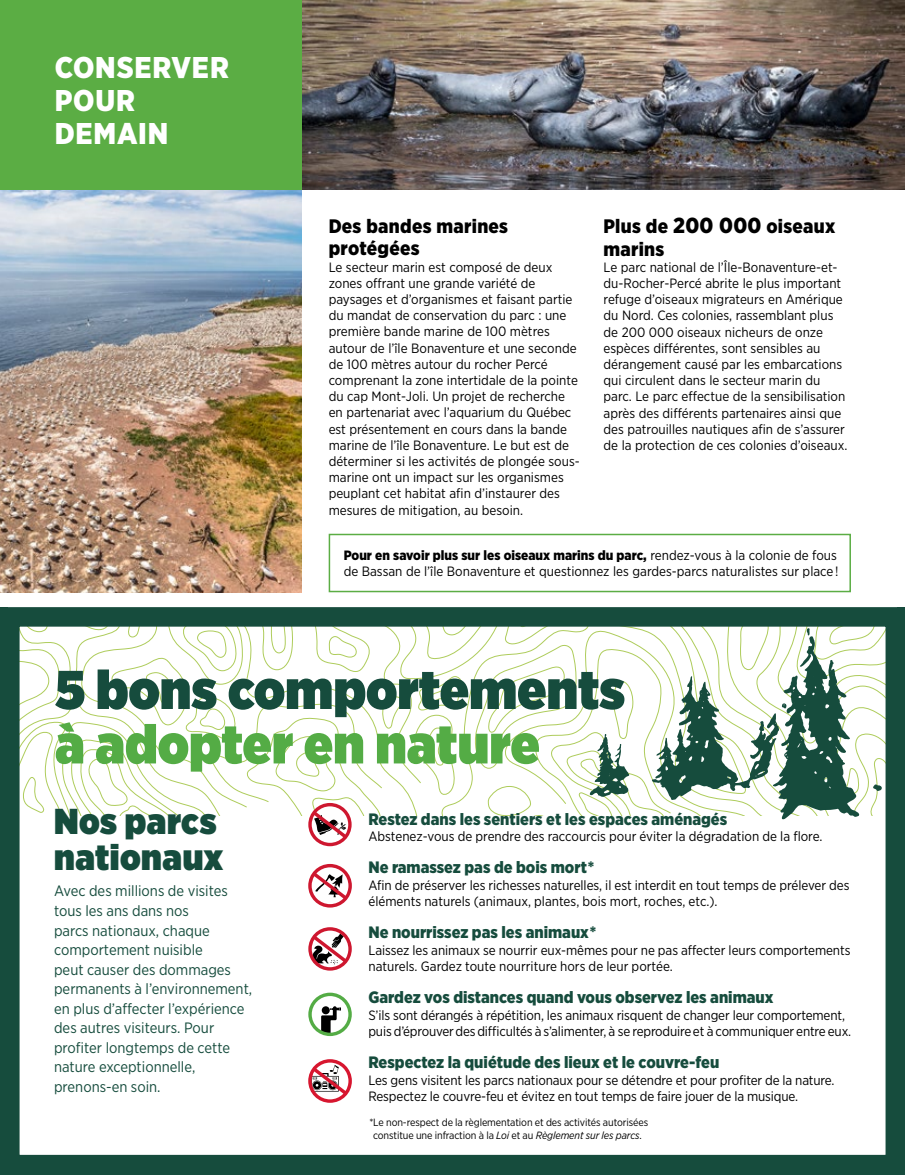
<style>
.page{position:relative;width:905px;height:1175px;background:#fff}
.page>*{position:absolute;margin:0;border:0;box-sizing:border-box;transform-origin:0 0}
.t1{font:900 54.45px "Gotham Narrow";color:#164c3d}
.t2{font:900 54.45px "Gotham Narrow";letter-spacing:.005em;color:#54ac45}
.t3{font:900 36px/36px "Gotham Narrow";letter-spacing:.015em;color:#164c3d}
.t4{font:900 30px/33px "Gotham Narrow";letter-spacing:.025em;color:#fff}
.t5{font:900 19.5px/22.5px "Gotham Narrow";letter-spacing:.015em;color:#000}
.t6{font:900 16.5px "Gotham Narrow";color:#164c3d}
.t7{font:15px/19.5px "Gotham Narrow";color:#164c3d}
.t8{font:13.5px/16.2px "Gotham Narrow";color:#000}
.t9{font:10.5px/13.5px "Gotham Narrow";letter-spacing:-.01em;color:#000;text-align:center}
.s1{font-size:21.75px}
.s2{font-weight:900}
.s3{font-style:italic}
</style>
<div class="page">
<img style="left:302px;top:0;width:602px;height:189px">
<img style="left:0;top:189px;width:302px;height:403px">
<div style="left:328px;top:534px;width:522px;height:58px;border:2px solid #5bad44"></div>
<svg style="left:21px;top:628px;width:289px;height:187px"></svg>
<svg style="left:310px;top:628px;width:573px;height:187px"></svg>
<div style="left:0;top:607px;width:904px;height:567px;border:20px solid #164c3d"></div>
<svg style="left:308px;top:864px;width:44px;height:43px"></svg>
<svg style="left:308px;top:927px;width:44px;height:43px"></svg>
<svg style="left:308px;top:803px;width:43px;height:43px"></svg>
<svg style="left:308px;top:1059px;width:44px;height:43px"></svg>
<svg style="left:308px;top:992px;width:44px;height:44px"></svg>
<svg style="left:589px;top:628px;width:293px;height:191px"></svg>
<hr style="left:0;top:1174px;width:904px;height:1px;background:#164c3d">
<div style="left:0;top:0;width:302px;height:189px;background:#5bad44"></div>
<h3 class="t4" style="left:55px;top:51px;width:176px">CONSERVER<br>POUR<br>DEMAIN</h3>
<h3 class="t5" style="left:603px;top:215px;width:233px">Plus de <span class="s1">200 000</span> oiseaux marins</h3>
<p class="t8" style="left:603px;top:259px;width:245px">Le parc national de l’Île-Bonaventure-et&shy;du-Rocher-Percé abrite le plus important refuge d’oiseaux migrateurs en Amérique du Nord. Ces colonies, rassemblant plus de 200 000 oiseaux nicheurs de onze espèces différentes, sont sensibles au dérangement causé par les embarcations qui circulent dans le secteur marin du parc. Le parc effectue de la sensibilisation après des différents partenaires ainsi que des patrouilles nautiques afin de s’assurer de la protection de ces colonies d’oiseaux.</p>
<h3 class="t5" style="left:328px;top:214px;width:181px">Des bandes marines protégées</h3>
<p class="t8" style="left:328px;top:258px;width:252px">Le secteur marin est composé de deux zones offrant une grande variété de paysages et d’organismes et faisant partie du mandat de conservation du parc : une première bande marine de 100 mètres autour de l’île Bonaventure et une seconde de 100 mètres autour du rocher Percé comprenant la zone intertidale de la pointe du cap Mont-Joli. Un projet de recherche en partenariat avec l’aquarium du Québec est présentement en cours dans la bande marine de l’île Bonaventure. Le but est de déterminer si les activités de plongée sous&shy;marine ont un impact sur les organismes peuplant cet habitat afin d’instaurer des mesures de mitigation, au besoin.</p>
<p class="t8" style="left:344px;top:546px;width:496px"><span class="s2">Pour en savoir plus sur les oiseaux marins du parc,</span> rendez-vous à la colonie de fous de Bassan de l’île Bonaventure et questionnez les gardes-parcs naturalistes sur place !</p>
<h1 class="t1" style="left:55px;top:653px;width:571px">5 bons comportements</h1>
<h1 class="t2" style="left:55px;top:707px;width:486px">à adopter en nature</h1>
<h2 class="t3" style="left:54px;top:803px;width:170px">Nos parcs nationaux</h2>
<p class="t7" style="left:54px;top:881px;width:200px">Avec des millions de visites tous les ans dans nos<br>parcs nationaux, chaque comportement nuisible<br>peut causer des dommages permanents à l’environnement, en plus d’affecter l’expérience des autres visiteurs. Pour profiter longtemps de cette nature exceptionnelle, prenons-en soin.</p>
<p class="t6" style="left:368px;top:808px;width:360px">Restez dans les sentiers et les espaces aménagés</p>
<p class="t8" style="left:368px;top:828px;width:455px">Abstenez-vous de prendre des raccourcis pour éviter la dégradation de la flore.</p>
<p class="t6" style="left:368px;top:856px;width:227px">Ne ramassez pas de bois mort*</p>
<p class="t8" style="left:368px;top:876px;width:482px">Afin de préserver les richesses naturelles, il est interdit en tout temps de prélever des éléments naturels (animaux, plantes, bois mort, roches, etc.).</p>
<p class="t6" style="left:368px;top:921px;width:229px">Ne nourrissez pas les animaux*</p>
<p class="t8" style="left:368px;top:941px;width:483px">Laissez les animaux se nourrir eux-mêmes pour ne pas affecter leurs comportements naturels. Gardez toute nourriture hors de leur portée.</p>
<p class="t6" style="left:368px;top:986px;width:406px">Gardez vos distances quand vous observez les animaux</p>
<p class="t8" style="left:368px;top:1006px;width:484px">S’ils sont dérangés à répétition, les animaux risquent de changer leur comportement, puis d’éprouver des difficultés à s’alimenter, à se reproduire et à communiquer entre eux.</p>
<p class="t6" style="left:368px;top:1051px;width:352px">Respectez la quiétude des lieux et le couvre-feu</p>
<p class="t8" style="left:368px;top:1071px;width:467px">Les gens visitent les parcs nationaux pour se détendre et pour profiter de la nature.<br>Respectez le couvre-feu et évitez en tout temps de faire jouer de la musique.</p>
<p class="t9" style="left:369px;top:1115px;width:280px">*Le non-respect de la règlementation et des activités autorisées constitue une infraction à la <span class="s3">Loi</span> et au <span class="s3">Règlement sur les parcs</span>.</p>
</div>
